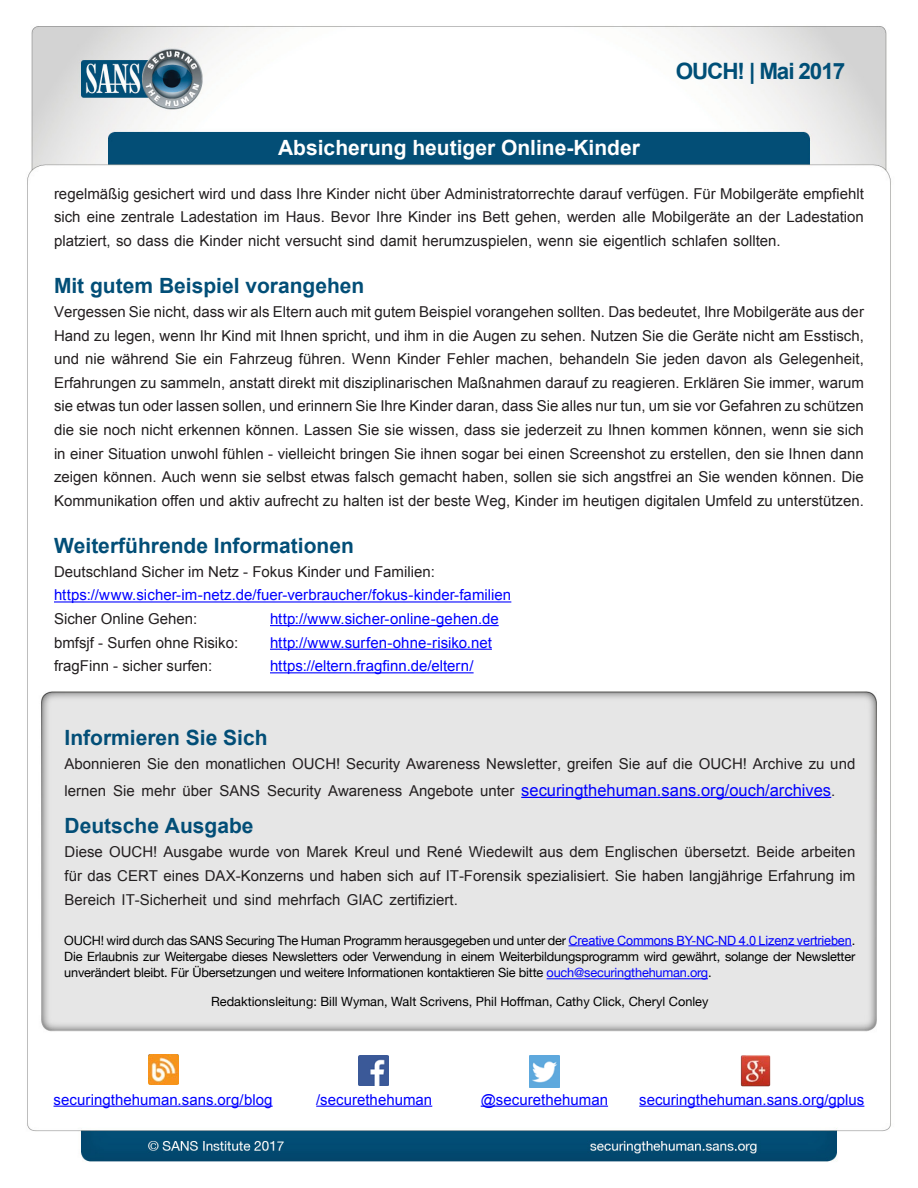
<style>
.page{position:relative;width:918px;height:1188px;background:#fff}
.page>*{position:absolute;margin:0;border:0;box-sizing:border-box;transform-origin:0 0}
.t1{font:700 22.5px "Arial";letter-spacing:-.05em;color:#004f77}
.MainText{font:700 21px "Arial";color:#024e77}
.t2{font:700 21px "Arial";color:#fff}
.TextSectionTitles{font:700 21px "Arial";color:#024e77}
.MainText-2{font:15px/23.7px "Arial";color:#231f20;text-align:justify}
.t3{font:15px "Arial";color:#00f}
.t4{font:12.75px/16.5px "Helvetica Neue";color:#000;text-align:justify}
.s1{font-size:16.5px;color:#00f}
.s2{font-family:"Arial";color:#00f}
.s3{color:#00f}
</style>
<div class="page">
<img style="left:27px;top:26px;width:864px;height:1136px">
<hr style="left:54px;top:601px;width:457px;height:2px;background:#00f">
<hr style="left:270px;top:625px;width:229px;height:1px;background:#00f">
<hr style="left:270px;top:649px;width:222px;height:1px;background:#00f">
<hr style="left:270px;top:672px;width:204px;height:1px;background:#00f">
<hr style="left:568px;top:945px;width:284px;height:1px;background:#00f">
<hr style="left:547px;top:978px;width:161px;height:1px;background:#00f">
<hr style="left:521px;top:797px;width:310px;height:1px;background:#00f">
<img style="left:148px;top:1054px;width:30px;height:30px">
<hr style="left:54px;top:1106px;width:219px;height:1px;background:#00f">
<img style="left:359px;top:1055px;width:30px;height:30px">
<hr style="left:316px;top:1106px;width:116px;height:1px;background:#00f">
<img style="left:530px;top:1055px;width:30px;height:32px">
<hr style="left:481px;top:1106px;width:127px;height:1px;background:#00f">
<img style="left:741px;top:1054px;width:30px;height:32px">
<hr style="left:639px;top:1106px;width:225px;height:1px;background:#00f">
<h2 class="t2" style="left:278px;top:134px;width:363px">Absicherung heutiger Online-Kinder</h2>
<h1 class="t1" style="left:676px;top:56px;width:171px">OUCH! | Mai 2017</h1>
<p class="MainText-2" style="left:54px;top:182px;width:811px">regelmäßig gesichert wird und dass Ihre Kinder nicht über Administratorrechte darauf verfügen. Für Mobilgeräte empfiehlt sich eine zentrale Ladestation im Haus. Bevor Ihre Kinder ins Bett gehen, werden alle Mobilgeräte an der Ladestation platziert, so dass die Kinder nicht versucht sind damit herumzuspielen, wenn sie eigentlich schlafen sollten.</p>
<p class="MainText" style="left:54px;top:272px;width:312px">Mit gutem Beispiel vorangehen</p>
<p class="MainText-2" style="left:54px;top:300px;width:811px">Vergessen Sie nicht, dass wir als Eltern auch mit gutem Beispiel vorangehen sollten. Das bedeutet, Ihre Mobilgeräte aus der Hand zu legen, wenn Ihr Kind mit Ihnen spricht, und ihm in die Augen zu sehen. Nutzen Sie die Geräte nicht am Esstisch, und nie während Sie ein Fahrzeug führen. Wenn Kinder Fehler machen, behandeln Sie jeden davon als Gelegenheit, Erfahrungen zu sammeln, anstatt direkt mit disziplinarischen Maßnahmen darauf zu reagieren. Erklären Sie immer, warum sie etwas tun oder lassen sollen, und erinnern Sie Ihre Kinder daran, dass Sie alles nur tun, um sie vor Gefahren zu schützen die sie noch nicht erkennen können. Lassen Sie sie wissen, dass sie jederzeit zu Ihnen kommen können, wenn sie sich in einer Situation unwohl fühlen - vielleicht bringen Sie ihnen sogar bei einen Screenshot zu erstellen, den sie Ihnen dann zeigen können. Auch wenn sie selbst etwas falsch gemacht haben, sollen sie sich angstfrei an Sie wenden können. Die Kommunikation offen und aktiv aufrecht zu halten ist der beste Weg, Kinder im heutigen digitalen Umfeld zu unterstützen.</p>
<p class="TextSectionTitles" style="left:54px;top:532px;width:301px">Weiterführende Informationen</p>
<p class="MainText-2" style="left:54px;top:560px;width:382px">Deutschland Sicher im Netz - Fokus Kinder und Familien:</p>
<p class="t3" style="left:54px;top:585px;width:459px">https://www.sicher i m- -netz.de/fuer-verbraucher/fokus-kinder-familien</p>
<p class="t3" style="left:270px;top:609px;width:230px">http://www.sicher-online-gehen.de</p>
<p class="MainText-2" style="left:54px;top:607px;width:145px">Sicher Online Gehen:</p>
<p class="MainText-2" style="left:54px;top:631px;width:186px">bmfsjf - Surfen ohne Risiko:</p>
<p class="MainText-2" style="left:54px;top:654px;width:160px">fragFinn - sicher surfen:</p>
<p class="t3" style="left:270px;top:633px;width:223px">http://www.surfen-ohne-risiko.net</p>
<p class="t3" style="left:270px;top:656px;width:205px">https://eltern.fragfinn.de/eltern/</p>
<p class="MainText" style="left:65px;top:723px;width:205px">Informieren Sie Sich</p>
<p class="MainText-2" style="left:183px;top:750px;width:674px;line-height:27px;text-indent:-118px">Abonnieren Sie den monatlichen OUCH! Security Awareness Newsletter, greifen Sie auf die OUCH! Archive zu und über SANS Security Awareness Angebote unter <span class="s1">securingthehuman.sans.org/ouch/archives</span>.</p>
<p class="MainText-2" style="left:113px;top:779px;width:23px">Sie</p>
<p class="MainText-2" style="left:65px;top:779px;width:43px">lernen</p>
<p class="MainText" style="left:65px;top:812px;width:191px">Deutsche Ausgabe</p>
<p class="MainText-2" style="left:65px;top:840px;width:792px">Diese OUCH! Ausgabe wurde von Marek Kreul und René Wiedewilt aus dem Englischen übersetzt. Beide arbeiten für das CERT eines DAX-Konzerns und haben sich auf IT-Forensik spezialisiert. Sie haben langjährige Erfahrung im Bereich IT-Sicherheit und sind mehrfach GIAC zertifiziert.</p>
<p class="MainText-2" style="left:142px;top:779px;width:36px">mehr</p>
<p class="t4" style="left:64px;top:932px;width:793px">OUCH! wird durch das SANS Securing The Human Programm herausgegeben und unter der <span class="s2">Creative Commons BY-NC-ND 4.0 Lizenz vertrieben</span>.<br>Die Erlaubnis zur Weitergabe dieses Newsletters oder Verwendung in einem Weiterbildungsprogramm wird gewährt, solange der Newsletter unverändert bleibt. Für Übersetzungen und weitere Informationen kontaktieren Sie bitte <span class="s3">ouch@securingthehuman.org</span>.</p>
<p class="t4" style="left:211px;top:994px;width:499px">Redaktionsleitung: Bill Wyman, Walt Scrivens, Phil Hoffman, Cathy Click, Cheryl Conley</p>
<p class="t3" style="left:54px;top:1090px;width:221px">securingthehuman.sans.org/blog</p>
<p class="t3" style="left:316px;top:1090px;width:118px">/securethehuman</p>
<p class="t3" style="left:481px;top:1090px;width:129px">@securethehuman</p>
<p class="t3" style="left:639px;top:1090px;width:227px">securingthehuman.sans.org/gplus</p>
</div>
